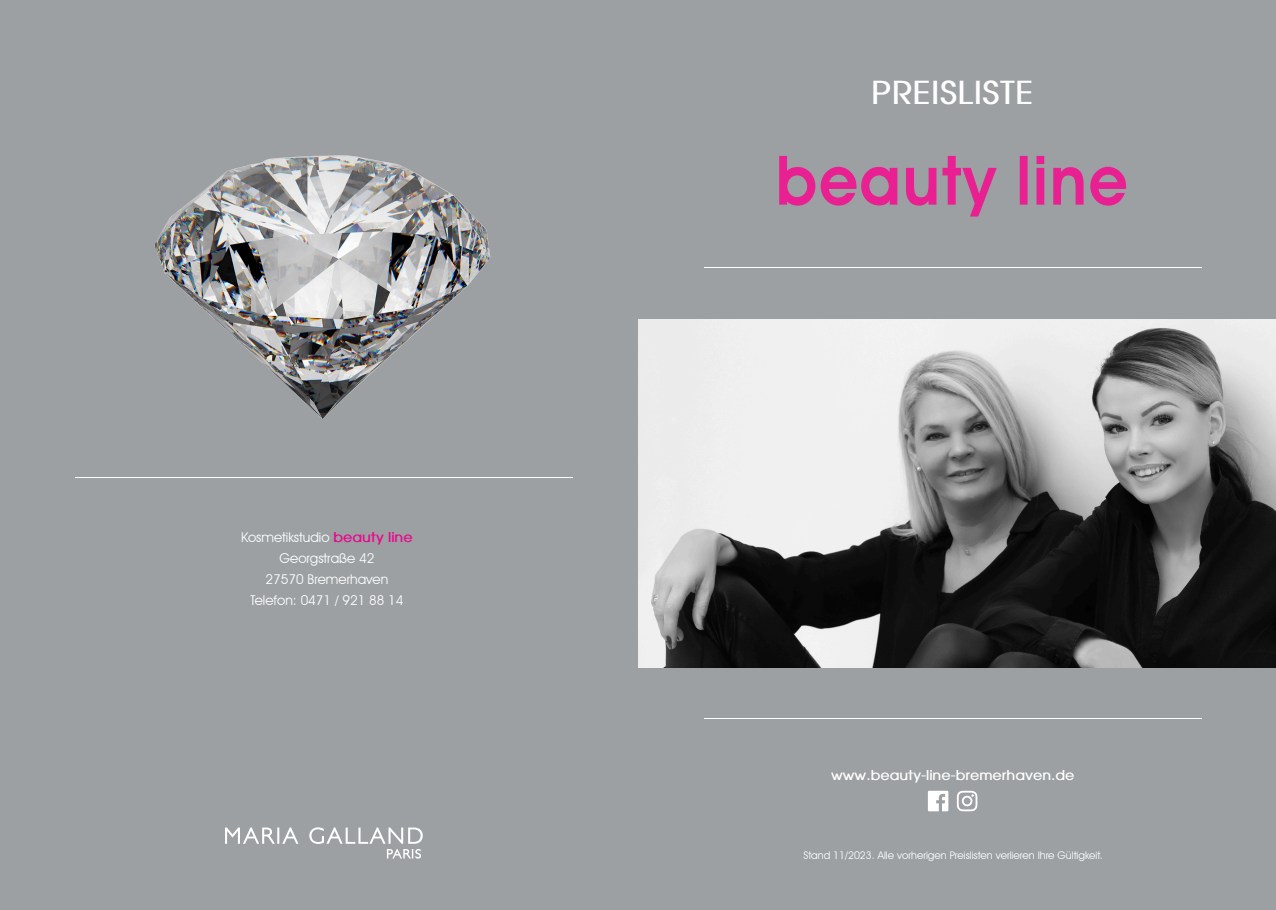
<style>
.page{position:relative;width:1276px;height:910px;background:#9ca0a3}
.page>*{position:absolute;margin:0;border:0;box-sizing:border-box;transform-origin:0 0}
.t1{font:700 31.5px "Avant Garde";letter-spacing:.015em;color:#fff}
.t2{font:13.5px/21px "Avant Garde IT Cby BT";color:#fff;text-align:center}
.t3{font:700 13.5px "Avant Garde";color:#fff}
.t4{font:10.5px "Avant Garde IT Cby BT";color:#fff}
.s1{font-family:"Avant Garde";font-weight:700;color:#ed028c}
</style>
<div class="page">
<svg style="left:225px;top:827px;width:198px;height:32px"></svg>
<hr style="left:75px;top:477px;width:497px;height:1px;background:#fff">
<img style="left:154px;top:155px;width:337px;height:264px">
<svg style="left:928px;top:791px;width:20px;height:20px"></svg>
<svg style="left:957px;top:791px;width:20px;height:20px"></svg>
<hr style="left:704px;top:718px;width:497px;height:1px;background:#fff">
<img style="left:638px;top:319px;width:638px;height:348px">
<hr style="left:704px;top:268px;width:497px;height:1px;background:#fff">
<svg style="left:779px;top:156px;width:347px;height:61px"></svg>
<p class="t2" style="left:241px;top:528px;width:173px">Kosmetikstudio <span class="s1">beauty line<br></span>Georgstraße 42<br>27570 Bremerhaven<br>Telefon: 0471 / 921 88 14</p>
<h1 class="t1" style="left:871px;top:81px;width:163px">PREISLISTE</h1>
<p class="t3" style="left:831px;top:770px;width:245px">www.beauty-line-bremerhaven.de</p>
<p class="t4" style="left:803px;top:851px;width:301px">Stand 11/2023. Alle vorherigen Preislisten verlieren Ihre Gültigkeit.</p>
</div>
